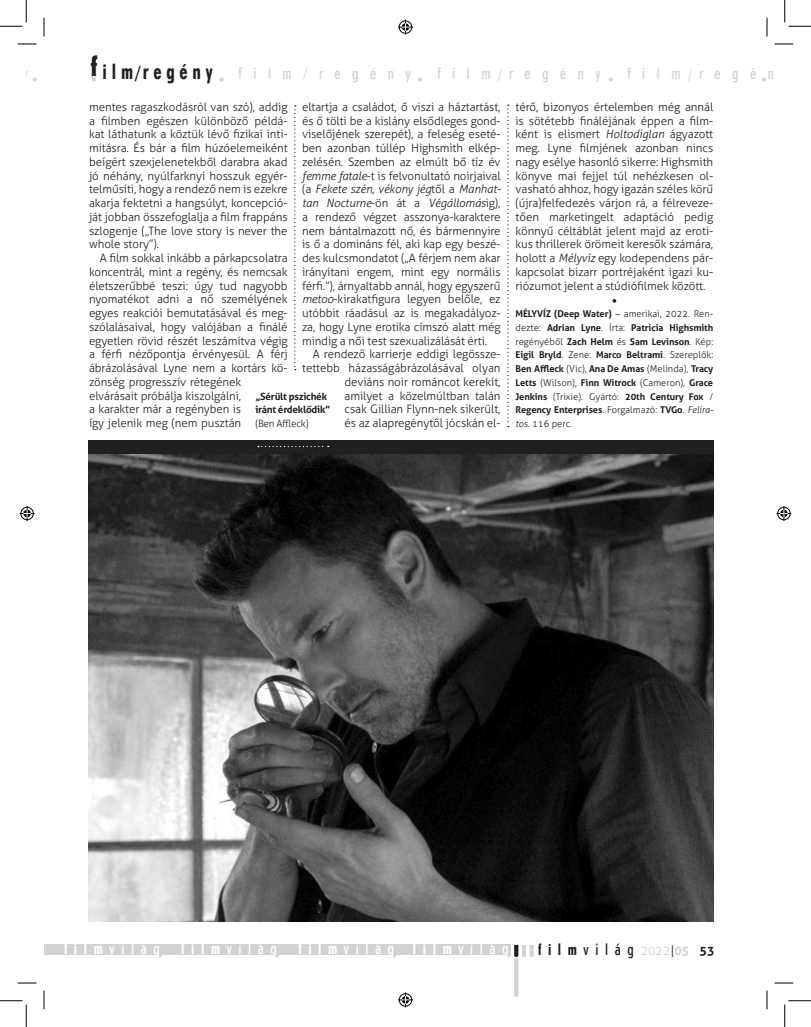
<style>
.page{position:relative;width:811px;height:1027px;background:#fff}
.page>*{position:absolute;margin:0;border:0;box-sizing:border-box;transform-origin:0 0}
.t1{font:300 condensed 16.5px "Erbar LT";letter-spacing:.7em;color:#d1d2d4}
.t2{font:300 condensed 16.5px "Erbar LT";letter-spacing:.4em;color:#fff}
.t3{font:300 condensed 16.5px "Erbar LT";letter-spacing:.4em;color:#231f20}
.t4{font:700 12.5px "Aller";color:#231f20}
.új_Filmvilág{font:300 11.62px/13.8px "Aller";letter-spacing:-.01em;color:#231f20;text-align:justify}
.t5{font:700 10px/13.8px "Aller";letter-spacing:-.025em;color:#231f20}
.új_Filmvilág-2{font:700 9.38px/13.8px "Aller";letter-spacing:-.01em;color:#231f20;text-align:justify}
.s1{font-weight:700;font-size:35px;color:#231f20}
.s2{font-weight:700;font-size:21.75px;color:#231f20}
.s3{font-weight:700;font-size:21.25px;color:#231f20}
.s4{font-style:italic}
.s5{font-weight:300}
.s6{font-weight:300;font-style:italic}
.s7{font-weight:700}
.s8{font-family:"Aller";font-stretch:normal;font-size:12.5px;color:#d1d2d4}
.s9{font-family:"Aller";font-stretch:normal;font-size:12.5px}
.s10{font-family:"Aller";font-weight:700;font-stretch:normal;font-size:12.5px;color:#d1d2d4}
</style>
<div class="page">
<svg style="left:418px;top:77px;width:4px;height:5px"></svg>
<svg style="left:219px;top:77px;width:5px;height:5px"></svg>
<svg style="left:609px;top:77px;width:4px;height:5px"></svg>
<svg style="left:762px;top:77px;width:4px;height:5px"></svg>
<svg style="left:33px;top:77px;width:4px;height:5px"></svg>
<div style="left:91px;top:76px;width:6px;height:7px;border:1px solid #fff;border-radius:50%"></div>
<div style="left:44px;top:945px;width:467px;height:10px;background:#d1d2d4"></div>
<svg style="left:506px;top:944px;width:28px;height:53px"></svg>
<svg style="left:507px;top:105px;width:2px;height:322px"></svg>
<svg style="left:294px;top:105px;width:2px;height:265px"></svg>
<img style="left:89px;top:453px;width:625px;height:468px">
<div style="left:89px;top:440px;width:625px;height:13px;background:#231f20"></div>
<svg style="left:258px;top:446px;width:71px;height:1px"></svg>
<svg style="left:612px;top:299px;width:4px;height:4px"></svg>
<svg style="left:18px;top:43px;width:18px;height:2px"></svg>
<svg style="left:774px;top:43px;width:19px;height:2px"></svg>
<svg style="left:18px;top:982px;width:18px;height:2px"></svg>
<svg style="left:774px;top:982px;width:19px;height:2px"></svg>
<svg style="left:43px;top:18px;width:2px;height:18px"></svg>
<svg style="left:43px;top:990px;width:2px;height:19px"></svg>
<svg style="left:766px;top:18px;width:2px;height:18px"></svg>
<svg style="left:766px;top:990px;width:2px;height:19px"></svg>
<svg style="left:0;top:0;width:27px;height:27px"></svg>
<svg style="left:0;top:1000px;width:27px;height:27px"></svg>
<svg style="left:784px;top:0;width:27px;height:27px"></svg>
<svg style="left:784px;top:1000px;width:27px;height:27px"></svg>
<svg style="left:398px;top:20px;width:15px;height:15px"></svg>
<svg style="left:398px;top:992px;width:15px;height:15px"></svg>
<svg style="left:20px;top:506px;width:15px;height:15px"></svg>
<svg style="left:776px;top:506px;width:15px;height:15px"></svg>
<h1 class="t1" style="left:5px;top:64px;width:24px">n y</h1>
<h1 class="t1" style="left:90px;top:64px;width:322px"><span class="s1">f</span><span class="s2">ilm</span><span class="s3">/</span><span class="s2">regény</span> film/regény</h1>
<h1 class="t1" style="left:437px;top:64px;width:165px">film/regény</h1>
<h1 class="t1" style="left:627px;top:64px;width:165px">film/regény</h1>
<p class="új_Filmvilág" style="left:89px;top:100px;width:200px">mentes ragaszkodásról van szó), addig a filmben egészen különböző példá&shy;kat láthatunk a köztük lévő fizikai inti&shy;mitásra. És bár a film húzóelemeiként beígért szexjelenetekből darabra akad jó néhány, nyúlfarknyi hosszuk egyér&shy;telműsíti, hogy a rendező nem is ezekre akarja fektetni a hangsúlyt, koncepció&shy;ját jobban összefoglalja a film frappáns szlogenje („The love story is never the whole story”).</p>
<p class="új_Filmvilág" style="left:89px;top:251px;width:200px;text-align:left;text-indent:11px">A film sokkal inkább a párkapcsolatra koncentrál, mint a regény, és nemcsak életszerűbbé teszi: úgy tud nagyobb nyomatékot adni a nő személyének egyes reakciói bemutatásával és meg&shy;szólalásaival, hogy valójában a finálé egyetlen rövid részét leszámítva végig a férfi nézőpontja érvényesül. A férj ábrázolásával Lyne nem a kortárs kö&shy;zönség progresszív rétegének elvárásait próbálja kiszolgálni,<br>a karakter már a regényben is<br>így jelenik meg (nem pusztán</p>
<p class="új_Filmvilág" style="left:302px;top:100px;width:200px">eltartja a családot, ő viszi a háztartást, és ő tölti be a kislány elsődleges gond&shy;viselőjének szerepét), a feleség eseté&shy;ben azonban túllép Highsmith elkép&shy;zelésén. Szemben az elmúlt bő tíz év <span class="s4">femme fatale</span>-t is felvonultató noirjaival (a <span class="s4">Fekete szén, vékony jég</span>től a <span class="s4">Manhat&shy;tan Nocturne</span>-ön át a <span class="s4">Végállomás</span>ig), a rendező végzet asszonya-karaktere nem bántalmazott nő, és bármennyire is ő a domináns fél, aki kap egy beszé&shy;des kulcsmondatot („A férjem nem akar irányítani engem, mint egy normális férfi.”), árnyaltabb annál, hogy egyszerű <span class="s4">metoo</span>-kirakatfigura legyen belőle, ez utóbbit ráadásul az is megakadályoz&shy;za, hogy Lyne erotika címszó alatt még mindig a női test szexualizálását érti.</p>
<p class="új_Filmvilág" style="left:302px;top:347px;width:200px;text-align:right">A rendező karrierje eddigi legössze&shy;tettebb házasságábrázolásával olyan deviáns noir románcot kerekít,<br>amilyet a közelmúltban talán<br>csak Gillian Flynn-nek sikerült,<br>és az alapregénytől jócskán el-</p>
<p class="t5" style="left:255px;top:389px;width:76px">„Sérült pszichék iránt érdeklődik” <span class="s5">(Ben Affleck)</span></p>
<p class="új_Filmvilág" style="left:515px;top:100px;width:199px">térő, bizonyos értelemben még annál is sötétebb fináléjának éppen a film&shy;ként is elismert <span class="s4">Holtodiglan</span> ágyazott meg. Lyne filmjének azonban nincs nagy esélye hasonló sikerre: Highsmith könyve mai fejjel túl nehézkesen ol&shy;vasható ahhoz, hogy igazán széles körű (újra)felfedezés várjon rá, a félreveze&shy;tően marketingelt adaptáció pedig könnyű céltáblát jelent majd az eroti&shy;kus thrillerek örömeit keresők számára, holott a <span class="s4">Mélyvíz</span> egy kodependens pár&shy;kapcsolat bizarr portréjaként igazi ku&shy;riózumot jelent a stúdiófilmek között.</p>
<p class="új_Filmvilág-2" style="left:515px;top:307px;width:199px">MÉLYVÍZ (Deep Water) <span class="s5">– amerikai, 2022. Ren&shy;dezte:</span> Adrian Lyne<span class="s5">. Írta:</span> Patricia Highsmith <span class="s5">regényéből</span> Zach Helm <span class="s5">és</span> Sam Levinson<span class="s5">. Kép:<br></span>Eigil Bryld<span class="s5">. Zene:</span> Marco Beltrami<span class="s5">. Szereplők:<br></span>Ben Affleck <span class="s5">(Vic),</span> Ana De Amas <span class="s5">(Melinda),</span> Tracy Letts <span class="s5">(Wilson),</span> Finn Witrock <span class="s5">(Cameron),</span> Grace Jenkins <span class="s5">(Trixie). Gyártó:</span> 20th Century Fox <span class="s5">/ </span>Regency Enterprises<span class="s5">. Forgalmazó:</span> TVGo<span class="s5">.</span> <span class="s6">Felira&shy;tos</span><span class="s5">. 116 perc.</span></p>
<h1 class="t2" style="left:64px;top:938px;width:97px"><span class="s7">film</span>világ</h1>
<h1 class="t2" style="left:181px;top:938px;width:97px"><span class="s7">film</span>világ</h1>
<h1 class="t2" style="left:298px;top:938px;width:212px"><span class="s7">film</span>világ <span class="s7">film</span>világ</h1>
<h1 class="t3" style="left:538px;top:939px;width:153px"><span class="s7">film</span>világ <span class="s8">2022</span><span class="s9">|</span><span class="s10">05</span></h1>
<p class="t4" style="left:699px;top:943px;width:16px">53</p>
</div>
